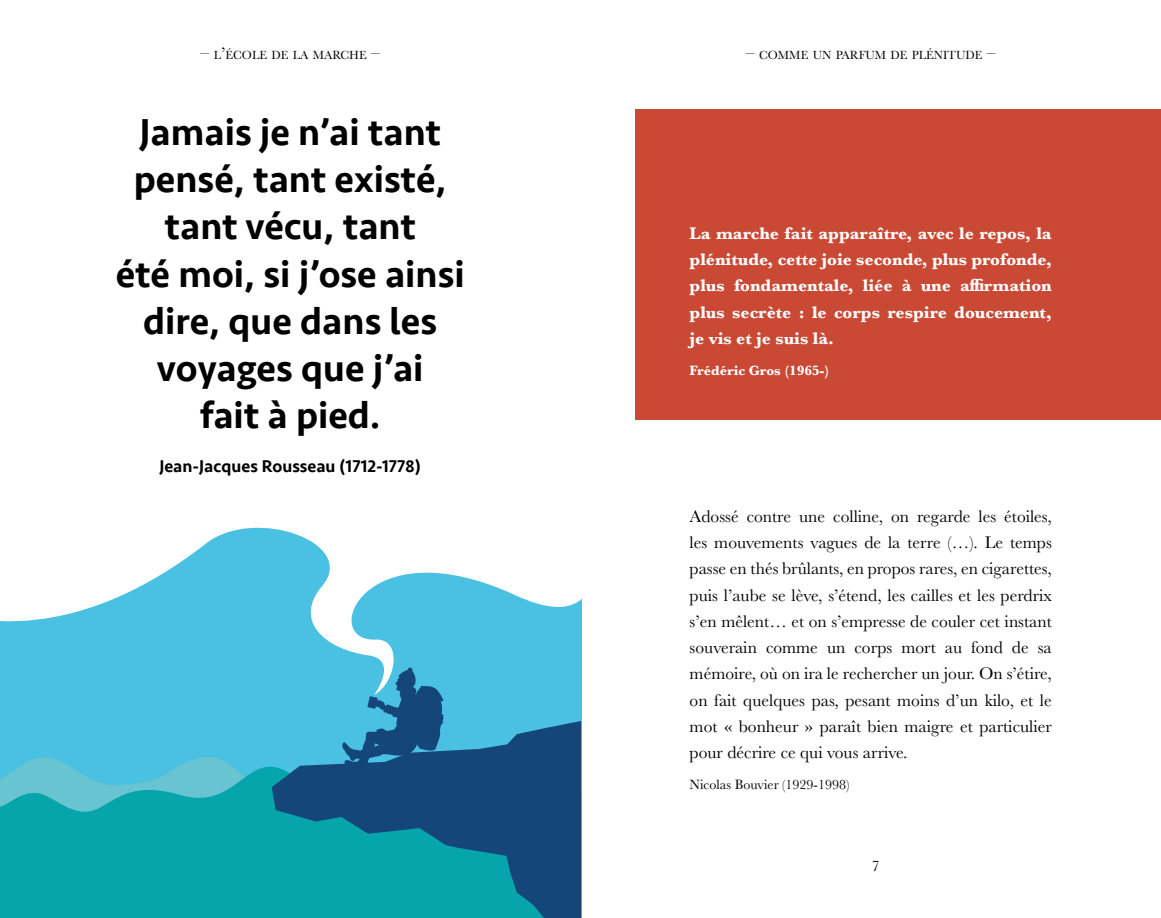
<style>
.page{position:relative;width:1161px;height:918px;background:#fff}
.page>*{position:absolute;margin:0;border:0;box-sizing:border-box;transform-origin:0 0}
.t1{font:500 38.5px/47.2px "Seravek";color:#000;text-align:center}
.t2{font:17.5px/26.2px "Baskerville";color:#000;text-align:justify}
.t3{font:700 17.5px/26.2px "Baskerville";color:#fff;text-align:justify}
.t4{font:500 17.5px "Seravek";color:#000}
.t5{font:15.75px "Baskerville";color:#000}
.t6{font:14px "Baskerville";color:#000}
.t7{font:700 14px "Baskerville";color:#fff}
.t8{font:12.25px "Baskerville";color:#000}
.s1{font-size:17.5px}
</style>
<div class="page">
<div style="left:0;top:738px;width:272px;height:10px;background:#4ac0e2"></div>
<svg style="left:0;top:748px;width:272px;height:170px;background:#1cacb7"></svg>
<svg style="left:272px;top:736px;width:309px;height:182px;background:#117193"></svg>
<svg style="left:0;top:527px;width:581px;height:209px;fill:#4ac0e2"></svg>
<div style="left:635px;top:109px;width:526px;height:310px;background:#c94934"></div>
<p class="t8" style="left:201px;top:47px;width:181px"><span class="s1">–</span> L<span class="s1">’</span>ÉCOLE DE LA MARCHE <span class="s1">–</span></p>
<h1 class="t1" style="left:116px;top:109px;width:350px">Jamais je n’ai tant pensé, tant existé, tant vécu, tant<br>été moi, si j’ose ainsi dire, que dans les voyages que j’ai<br>fait à pied.</h1>
<p class="t4" style="left:159px;top:455px;width:263px">Jean-Jacques Rousseau (1712-1778)</p>
<p class="t8" style="left:746px;top:47px;width:251px"><span class="s1">–</span> COMME UN PARFUM DE PLÉNITUDE <span class="s1">–</span></p>
<p class="t3" style="left:690px;top:220px;width:364px">La marche fait apparaître, avec le repos, la plénitude, cette joie seconde, plus profonde, plus fondamentale, liée à une affirmation plus secrète : le corps respire doucement, je vis et je suis là.</p>
<p class="t7" style="left:690px;top:361px;width:141px">Frédéric Gros (1965-)</p>
<p class="t2" style="left:690px;top:503px;width:364px">Adossé contre une colline, on regarde les étoiles, les mouvements vagues de la terre (…). Le temps passe en thés brûlants, en propos rares, en cigarettes, puis l’aube se lève, s’étend, les cailles et les perdrix s’en mêlent… et on s’empresse de couler cet instant souverain comme un corps mort au fond de sa mémoire, où on ira le rechercher un jour. On s’étire, on fait quelques pas, pesant moins d’un kilo, et le mot « bonheur » paraît bien maigre et particulier pour décrire ce qui vous arrive.</p>
<p class="t6" style="left:690px;top:776px;width:161px">Nicolas Bouvier (1929-1998)</p>
<p class="t5" style="left:872px;top:856px;width:9px">7</p>
</div>
